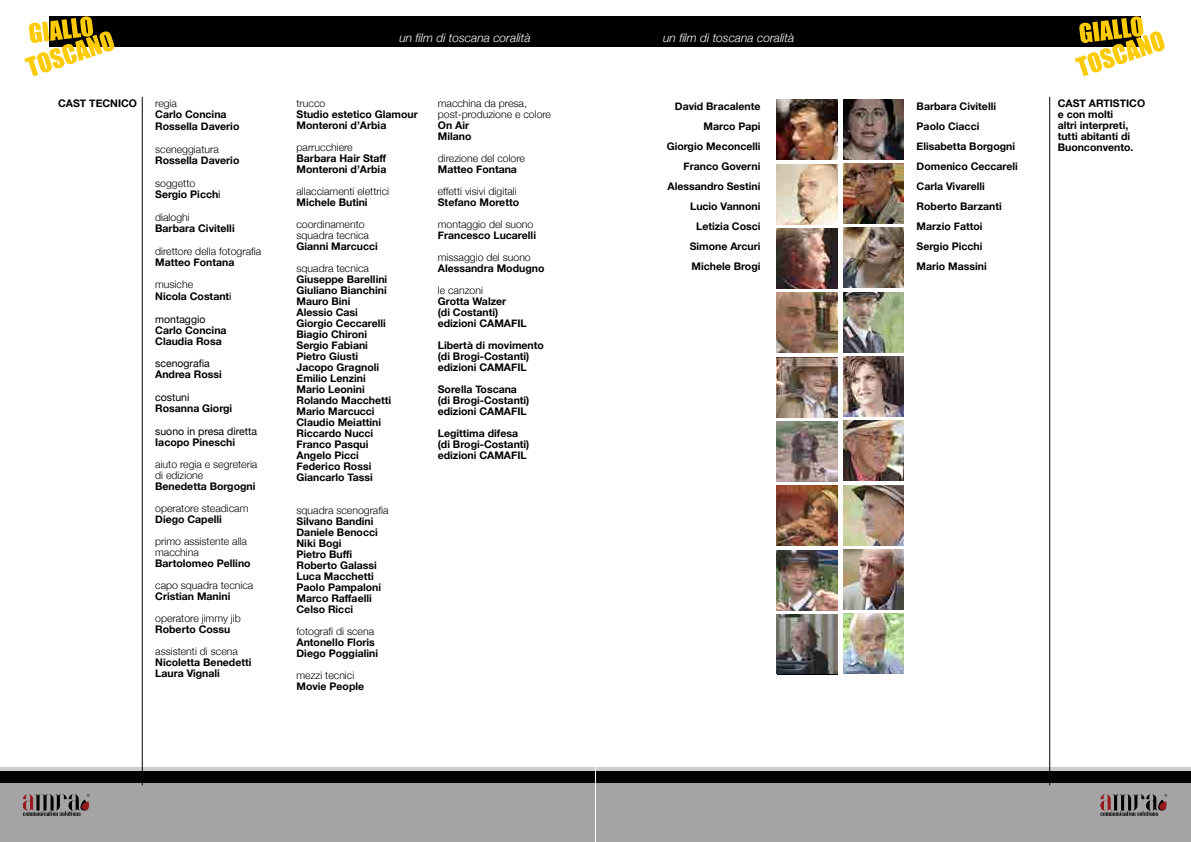
<style>
.page{position:relative;width:1191px;height:842px;background:#fff}
.page>*{position:absolute;margin:0;border:0;box-sizing:border-box;transform-origin:0 0}
.t1{font:italic 300 12px "Helvetica Neue";color:#fff}
.t2{font:700 10.5px/11px "Helvetica Neue";color:#000}
.t3{font:300 10.5px/11px "Helvetica Neue";color:#000}
.t4{font:10.5px "Helvetica Neue";color:#000}
.s1{font-weight:300}
.s2{font-weight:400}
</style>
<div class="page">
<div style="left:0;top:767px;width:595px;height:75px;background:#cdcdcd"></div>
<div style="left:596px;top:767px;width:595px;height:75px;background:#cdcdcd"></div>
<div style="left:0;top:777px;width:595px;height:65px;background:#a4a4a4"></div>
<div style="left:49px;top:16px;width:546px;height:31px;background:#000"></div>
<div style="left:0;top:771px;width:595px;height:12px;background:#000"></div>
<div style="left:596px;top:771px;width:595px;height:12px;background:#000"></div>
<div style="left:595px;top:17px;width:546px;height:30px;background:#000"></div>
<div style="left:596px;top:783px;width:595px;height:59px;background:#a4a4a4"></div>
<hr style="left:142px;top:97px;width:1px;height:688px;background:#000">
<hr style="left:1049px;top:97px;width:1px;height:688px;background:#000">
<svg style="left:24px;top:16px;width:90px;height:60px"></svg>
<svg style="left:1074px;top:16px;width:90px;height:60px"></svg>
<svg style="left:23px;top:794px;width:67px;height:22px"></svg>
<svg style="left:1100px;top:794px;width:67px;height:22px"></svg>
<img style="left:776px;top:100px;width:61px;height:60px">
<img style="left:843px;top:164px;width:61px;height:60px">
<img style="left:843px;top:228px;width:61px;height:60px">
<img style="left:843px;top:292px;width:61px;height:60px">
<img style="left:843px;top:356px;width:61px;height:60px">
<img style="left:843px;top:421px;width:61px;height:60px">
<img style="left:843px;top:549px;width:61px;height:60px">
<img style="left:776px;top:421px;width:61px;height:60px">
<img style="left:843px;top:614px;width:61px;height:60px">
<img style="left:843px;top:485px;width:61px;height:60px">
<img style="left:843px;top:99px;width:61px;height:60px">
<img style="left:776px;top:228px;width:61px;height:60px">
<img style="left:776px;top:164px;width:61px;height:60px">
<img style="left:776px;top:357px;width:61px;height:60px">
<img style="left:776px;top:486px;width:61px;height:60px">
<img style="left:776px;top:550px;width:61px;height:60px">
<img style="left:776px;top:614px;width:61px;height:60px">
<img style="left:776px;top:293px;width:61px;height:60px">
<p class="t1" style="left:399px;top:28px;width:133px">un film di toscana coralità</p>
<p class="t1" style="left:663px;top:28px;width:133px">un film di toscana coralità</p>
<p class="t3" style="left:155px;top:97px;width:23px">regia</p>
<p class="t2" style="left:155px;top:108px;width:86px;line-height:11.5px">Carlo Concina<br>Rossella Daverio</p>
<p class="t3" style="left:155px;top:143px;width:65px">sceneggiatura</p>
<p class="t2" style="left:155px;top:154px;width:86px">Rossella Daverio</p>
<p class="t2" style="left:155px;top:176px;width:67px;line-height:11.5px"><span class="s1">soggetto<br></span>Sergio Picch<span class="s2">i</span></p>
<p class="t3" style="left:155px;top:211px;width:36px">dialoghi</p>
<p class="t2" style="left:155px;top:222px;width:81px">Barbara Civitelli</p>
<p class="t3" style="left:155px;top:245px;width:108px">direttore della fotografia</p>
<p class="t2" style="left:155px;top:256px;width:81px">Matteo Fontana</p>
<p class="t2" style="left:155px;top:278px;width:78px;line-height:11.5px"><span class="s1">musiche<br></span>Nicola Costant<span class="s2">i</span></p>
<p class="t4" style="left:155px;top:310px;width:52px">montaggio</p>
<p class="t2" style="left:155px;top:324px;width:73px">Carlo Concina<br>Claudia Rosa</p>
<p class="t4" style="left:155px;top:354px;width:56px">scenografia</p>
<p class="t2" style="left:155px;top:368px;width:68px">Andrea Rossi</p>
<p class="t4" style="left:155px;top:388px;width:36px">costuni</p>
<p class="t2" style="left:155px;top:402px;width:79px">Rosanna Giorgi</p>
<p class="t4" style="left:155px;top:422px;width:103px">suono in presa diretta</p>
<p class="t2" style="left:155px;top:436px;width:81px">Iacopo Pineschi</p>
<p class="t3" style="left:155px;top:458px;width:104px">aiuto regia e segreteria di edizione</p>
<p class="t2" style="left:155px;top:480px;width:102px">Benedetta Borgogni</p>
<p class="t3" style="left:155px;top:502px;width:95px">operatore steadicam</p>
<p class="t2" style="left:155px;top:513px;width:68px">Diego Capelli</p>
<p class="t3" style="left:155px;top:535px;width:93px">primo assistente alla macchina</p>
<p class="t2" style="left:155px;top:557px;width:97px">Bartolomeo Pellino</p>
<p class="t3" style="left:155px;top:579px;width:100px">capo squadra tecnica</p>
<p class="t2" style="left:155px;top:590px;width:77px">Cristian Manini</p>
<p class="t3" style="left:155px;top:612px;width:87px">operatore jimmy jib</p>
<p class="t2" style="left:155px;top:623px;width:77px">Roberto Cossu</p>
<p class="t3" style="left:155px;top:645px;width:84px">assistenti di scena</p>
<p class="t2" style="left:155px;top:656px;width:98px">Nicoletta Benedetti<br>Laura Vignali</p>
<p class="t2" style="left:58px;top:98px;width:80px">CAST TECNICO</p>
<p class="t2" style="left:916px;top:96px;width:103px;line-height:20px">Barbara Civitelli<br>Paolo Ciacci<br>Elisabetta Borgogni<br>Domenico Ceccareli<br>Carla Vivarelli<br>Roberto Barzanti<br>Marzio Fattoi<br>Sergio Picchi<br>Mario Massini</p>
<p class="t3" style="left:438px;top:97px;width:115px">macchina da presa, post-produzione e colore</p>
<p class="t2" style="left:438px;top:119px;width:35px">On Air<br>Milano</p>
<p class="t3" style="left:438px;top:152px;width:89px">direzione del colore</p>
<p class="t2" style="left:438px;top:163px;width:81px">Matteo Fontana</p>
<p class="t3" style="left:438px;top:185px;width:80px">effetti visivi digitali</p>
<p class="t2" style="left:438px;top:196px;width:83px">Stefano Moretto</p>
<p class="t3" style="left:438px;top:218px;width:97px">montaggio del suono</p>
<p class="t2" style="left:438px;top:229px;width:100px">Francesco Lucarelli</p>
<p class="t3" style="left:438px;top:251px;width:94px">missaggio del suono</p>
<p class="t2" style="left:438px;top:262px;width:108px">Alessandra Modugno</p>
<p class="t3" style="left:438px;top:284px;width:47px">le canzoni</p>
<p class="t2" style="left:438px;top:295px;width:90px">Grotta Walzer<br>(di Costanti) edizioni CAMAFIL</p>
<p class="t2" style="left:438px;top:339px;width:108px">Libertà di movimento (di Brogi-Costanti) edizioni CAMAFIL</p>
<p class="t2" style="left:438px;top:383px;width:93px">Sorella Toscana (di Brogi-Costanti) edizioni CAMAFIL</p>
<p class="t2" style="left:438px;top:427px;width:93px">Legittima difesa (di Brogi-Costanti) edizioni CAMAFIL</p>
<p class="t3" style="left:296px;top:97px;width:30px">trucco</p>
<p class="t2" style="left:296px;top:108px;width:123px">Studio estetico Glamour<br>Monteroni d’Arbia</p>
<p class="t3" style="left:296px;top:141px;width:58px">parrucchiere</p>
<p class="t2" style="left:296px;top:152px;width:91px">Barbara Hair Staff<br>Monteroni d’Arbia</p>
<p class="t3" style="left:296px;top:185px;width:94px">allacciamenti elettrici</p>
<p class="t2" style="left:296px;top:196px;width:73px">Michele Butini</p>
<p class="t3" style="left:296px;top:218px;width:74px">coordinamento squadra tecnica</p>
<p class="t2" style="left:296px;top:240px;width:83px">Gianni Marcucci</p>
<p class="t3" style="left:296px;top:262px;width:74px">squadra tecnica</p>
<p class="t2" style="left:296px;top:273px;width:96px">Giuseppe Barellini<br>Giuliano Bianchini<br>Mauro Bini<br>Alessio Casi<br>Giorgio Ceccarelli<br>Biagio Chironi<br>Sergio Fabiani<br>Pietro Giusti<br>Jacopo Gragnoli<br>Emilio Lenzini<br>Mario Leonini<br>Rolando Macchetti<br>Mario Marcucci<br>Claudio Meiattini<br>Riccardo Nucci<br>Franco Pasqui<br>Angelo Picci<br>Federico Rossi<br>Giancarlo Tassi</p>
<p class="t3" style="left:296px;top:504px;width:94px">squadra scenografia</p>
<p class="t2" style="left:296px;top:515px;width:86px">Silvano Bandini<br>Daniele Benocci<br>Niki Bogi<br>Pietro Buffi<br>Roberto Galassi<br>Luca Macchetti<br>Paolo Pampaloni<br>Marco Raffaelli<br>Celso Ricci</p>
<p class="t3" style="left:296px;top:625px;width:79px">fotografi di scena</p>
<p class="t2" style="left:296px;top:636px;width:83px">Antonello Floris<br>Diego Poggialini</p>
<p class="t3" style="left:296px;top:669px;width:59px">mezzi tecnici</p>
<p class="t2" style="left:296px;top:680px;width:69px">Movie People</p>
<p class="t2" style="left:667px;top:96px;width:95px;line-height:20px;text-align:right">David Bracalente<br>Marco Papi<br>Giorgio Meconcelli<br>Franco Governi<br>Alessandro Sestini<br>Lucio Vannoni<br>Letizia Cosci<br>Simone Arcuri<br>Michele Brogi</p>
<p class="t2" style="left:1057px;top:97px;width:89px">CAST ARTISTICO e con molti<br>altri interpreti, tutti abitanti di<br>Buonconvento.</p>
</div>
